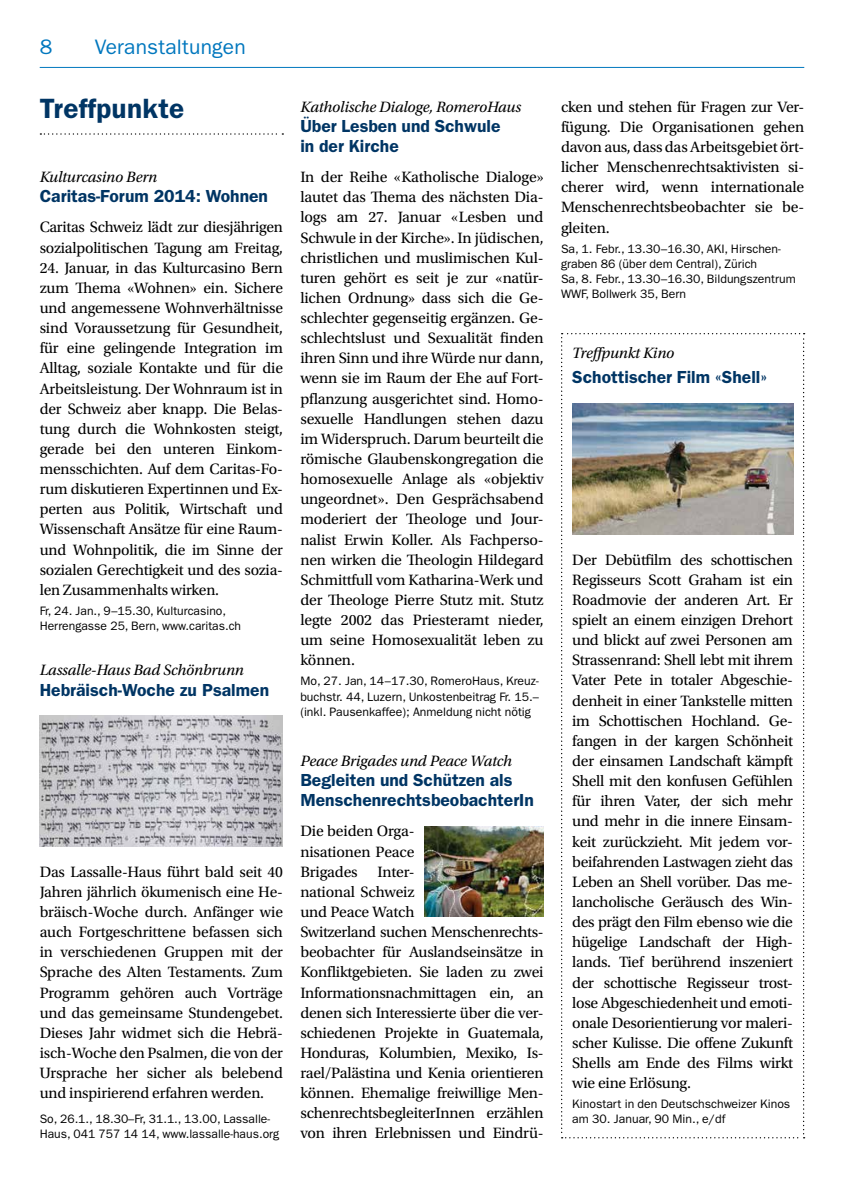
<style>
.page{position:relative;width:844px;height:1191px;background:#fff}
.page>*{position:absolute;margin:0;border:0;box-sizing:border-box;transform-origin:0 0}
.t1{font:600 28px "ITC Franklin Gothic Std";letter-spacing:.01em;color:#003564}
.t2{font:21px "ITC Franklin Gothic Std";letter-spacing:.01em;color:#0077be}
.t3{font:600 17.5px/20.1px "ITC Franklin Gothic Std";color:#003564}
.t4{font:15.75px/20.1px "Utopia Std";letter-spacing:-.015em;color:#000;text-align:justify}
.t5{font:italic 15.75px "Utopia Std";letter-spacing:-.01em;color:#000}
.t6{font:12.25px/15px "ITC Franklin Gothic Std";color:#000}
</style>
<div class="page">
<hr style="left:40px;top:67px;width:764px;height:1px;background:#0077be">
<svg style="left:40px;top:133px;width:243px;height:2px"></svg>
<svg style="left:561px;top:333px;width:243px;height:805px"></svg>
<img style="left:572px;top:403px;width:220px;height:131px">
<img style="left:40px;top:715px;width:243px;height:131px">
<img style="left:424px;top:826px;width:119px;height:91px">
<h2 class="t2" style="left:40px;top:35px;width:14px">8</h2>
<h2 class="t2" style="left:95px;top:35px;width:152px">Veranstaltungen</h2>
<h1 class="t1" style="left:40px;top:92px;width:146px">Treffpunkte</h1>
<p class="t5" style="left:40px;top:168px;width:119px">Kulturcasino Bern</p>
<p class="t3" style="left:40px;top:186px;width:230px">Caritas-Forum 2014: Wohnen</p>
<p class="t4" style="left:40px;top:217px;width:245px">Caritas Schweiz lädt zur diesjährigen sozialpolitischen Tagung am Freitag,</p>
<p class="t4" style="left:40px;top:258px;width:245px">24. Januar, in das Kulturcasino Bern zum Thema «Wohnen» ein. Sichere und angemessene Wohnverhältnisse sind Voraussetzung für Gesundheit, für eine gelingende Integration im Alltag, soziale Kontakte und für die Arbeitsleistung. Der Wohnraum ist in der Schweiz aber knapp. Die Belas&shy;tung durch die Wohnkosten steigt, gerade bei den unteren Einkom&shy;mensschichten. Auf dem Caritas-Fo&shy;rum diskutieren Expertinnen und Ex&shy;perten aus Politik, Wirtschaft und Wissenschaft Ansätze für eine Raum&shy;und Wohnpolitik, die im Sinne der sozialen Gerechtigkeit und des sozia&shy;len Zusammenhalts wirken.</p>
<p class="t6" style="left:40px;top:603px;width:203px">Fr, 24. Jan., 9–15.30, Kulturcasino,<br>Herrengasse 25, Bern, www.caritas.ch</p>
<p class="t5" style="left:40px;top:661px;width:206px">Lassalle-Haus Bad Schönbrunn</p>
<p class="t3" style="left:40px;top:679px;width:231px">Hebräisch-Woche zu Psalmen</p>
<p class="t4" style="left:40px;top:861px;width:245px">Das Lassalle-Haus führt bald seit 40<br>Jahren jährlich ökumenisch eine He&shy;bräisch-Woche durch. Anfänger wie auch Fortgeschrittene befassen sich in verschiedenen Gruppen mit der Sprache des Alten Testaments. Zum Programm gehören auch Vorträge und das gemeinsame Stundengebet.<br>Dieses Jahr widmet sich die Hebrä&shy;isch-Woche den Psalmen, die von der Ursprache her sicher als belebend und inspirierend erfahren werden.</p>
<p class="t6" style="left:40px;top:1111px;width:241px">So, 26.1., 18.30–Fr, 31.1., 13.00, Lassalle-<br>Haus, 041 757 14 14, www.lassalle-haus.org</p>
<p class="t5" style="left:300px;top:98px;width:222px">Katholische Dialoge, RomeroHaus</p>
<p class="t3" style="left:300px;top:116px;width:202px">Über Lesben und Schwule in der Kirche</p>
<p class="t4" style="left:300px;top:167px;width:245px">In der Reihe «Katholische Dialoge» lautet das Thema des nächsten Dia&shy;logs am 27. Januar «Lesben und Schwule in der Kirche». In jüdischen, christlichen und muslimischen Kul&shy;turen gehört es seit je zur «natür&shy;lichen Ordnung» dass sich die Ge&shy;schlechter gegenseitig ergänzen. Ge&shy;schlechtslust und Sexualität finden ihren Sinn und ihre Würde nur dann, wenn sie im Raum der Ehe auf Fort&shy;pflanzung ausgerichtet sind. Homo&shy;sexuelle Handlungen stehen dazu im Widerspruch. Darum beurteilt die römische Glaubenskongregation die homosexuelle Anlage als «objektiv ungeordnet». Den Gesprächsabend moderiert der Theologe und Jour&shy;nalist Erwin Koller. Als Fachperso&shy;nen wirken die Theologin Hildegard Schmittfull vom Katharina-Werk und der Theologe Pierre Stutz mit. Stutz legte 2002 das Priesteramt nieder, um seine Homosexualität leben zu können.</p>
<p class="t6" style="left:300px;top:674px;width:240px;text-align:justify">Mo, 27. Jan, 14–17.30, RomeroHaus, Kreuz&shy;buchstr. 44, Luzern, Unkostenbeitrag Fr. 15.– (inkl. Pausenkaffee); Anmeldung nicht nötig</p>
<p class="t5" style="left:300px;top:752px;width:213px">Peace Brigades und Peace Watch</p>
<p class="t3" style="left:300px;top:770px;width:235px">Begleiten und Schützen als<br>MenschenrechtsbeobachterIn</p>
<p class="t4" style="left:300px;top:821px;width:116px">Die beiden Orga&shy;nisationen Peace Brigades</p>
<p class="t4" style="left:300px;top:861px;width:245px;text-align:left;text-indent:77px">Inter-<br>national Schweiz<br>und Peace Watch<br>Switzerland suchen Menschenrechts&shy;beobachter für Auslandseinsätze in<br>Konfliktgebieten. Sie laden zu zwei<br>Informationsnachmittagen ein, an denen sich Interessierte über die ver&shy;schiedenen Projekte in Guatemala,<br>Honduras, Kolumbien, Mexiko, Is&shy;rael/Palästina und Kenia orientieren können. Ehemalige freiwillige Men&shy;schenrechtsbegleiterInnen erzählen von ihren Erlebnissen und Eindrü-</p>
<p class="t4" style="left:561px;top:97px;width:245px">cken und stehen für Fragen zur Ver&shy;fügung. Die Organisationen gehen davon aus, dass das Arbeitsgebiet ört&shy;licher Menschenrechtsaktivisten si&shy;cherer wird, wenn internationale Menschenrechtsbeobachter sie be&shy;gleiten.</p>
<p class="t6" style="left:561px;top:241px;width:236px">Sa, 1. Febr., 13.30–16.30, AKI, Hirschen&shy;graben 86 (über dem Central), Zürich<br>Sa, 8. Febr., 13.30–16.30, Bildungszentrum WWF, Bollwerk 35, Bern</p>
<p class="t5" style="left:572px;top:344px;width:103px">Treffpunkt Kino</p>
<p class="t3" style="left:572px;top:367px;width:197px">Schottischer Film «Shell»</p>
<p class="t4" style="left:572px;top:550px;width:222px">Der Debütfilm des schottischen Regisseurs Scott Graham ist ein Roadmovie der anderen Art. Er spielt an einem einzigen Drehort und blickt auf zwei Personen am Strassenrand: Shell lebt mit ihrem Vater Pete in totaler Abgeschie&shy;denheit in einer Tankstelle mitten im Schottischen Hochland. Ge&shy;fangen in der kargen Schönheit der einsamen Landschaft kämpft Shell mit den konfusen Gefühlen für ihren Vater, der sich mehr und mehr in die innere Einsam&shy;keit zurückzieht. Mit jedem vor&shy;beifahrenden Lastwagen zieht das Leben an Shell vorüber. Das me&shy;lancholische Geräusch des Win&shy;des prägt den Film ebenso wie die hügelige Landschaft der High&shy;lands. Tief berührend inszeniert der schottische Regisseur trost&shy;lose Abgeschiedenheit und emoti&shy;onale Desorientierung vor maleri&shy;scher Kulisse. Die offene Zukunft Shells am Ende des Films wirkt wie eine Erlösung.</p>
<p class="t6" style="left:572px;top:1096px;width:219px">Kinostart in den Deutschschweizer Kinos am 30. Januar, 90 Min., e/df</p>
</div>
